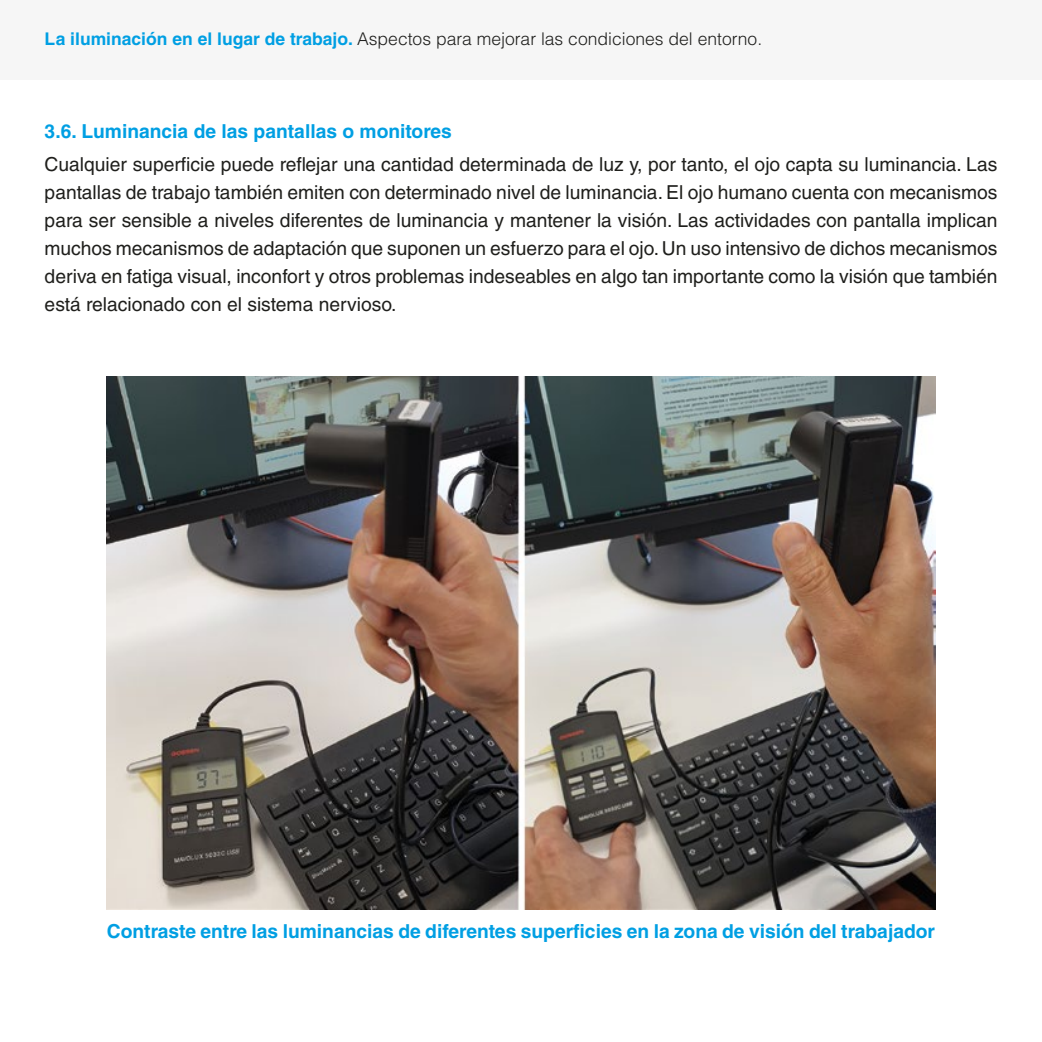
<style>
.page{position:relative;width:1042px;height:1042px;background:#fff}
.page>*{position:absolute;margin:0;border:0;box-sizing:border-box;transform-origin:0 0}
.t1{font:19.25px/28px "Helvetica LT Std";color:#1f1f1c;text-align:justify}
.t2{font:700 19.25px "Helvetica LT Std";color:#009fe3}
.t3{font:300 17.5px "Helvetica LT Std";color:#1e1e1c}
.s1{font-weight:700;color:#009fe3}
</style>
<div class="page">
<div style="left:1px;top:0;width:1041px;height:79px;background:#f6f6f6"></div>
<img style="left:107px;top:376px;width:828px;height:533px">
<p class="t3" style="left:45px;top:28px;width:719px"><span class="s1">La iluminación en el lugar de trabajo.</span> Aspectos para mejorar las condiciones del entorno.</p>
<p class="t2" style="left:45px;top:119px;width:409px">3.6. Luminancia de las pantallas o monitores</p>
<p class="t1" style="left:45px;top:150px;width:954px">Cualquier superficie puede reflejar una cantidad determinada de luz y, por tanto, el ojo capta su luminancia. Las pantallas de trabajo también emiten con determinado nivel de luminancia. El ojo humano cuenta con mecanismos para ser sensible a niveles diferentes de luminancia y mantener la visión. Las actividades con pantalla implican muchos mecanismos de adaptación que suponen un esfuerzo para el ojo. Un uso intensivo de dichos mecanismos deriva en fatiga visual, inconfort y otros problemas indeseables en algo tan importante como la visión que también está relacionado con el sistema nervioso.</p>
<p class="t2" style="left:107px;top:919px;width:830px">Contraste entre las luminancias de diferentes superficies en la zona de visión del trabajador</p>
</div>
